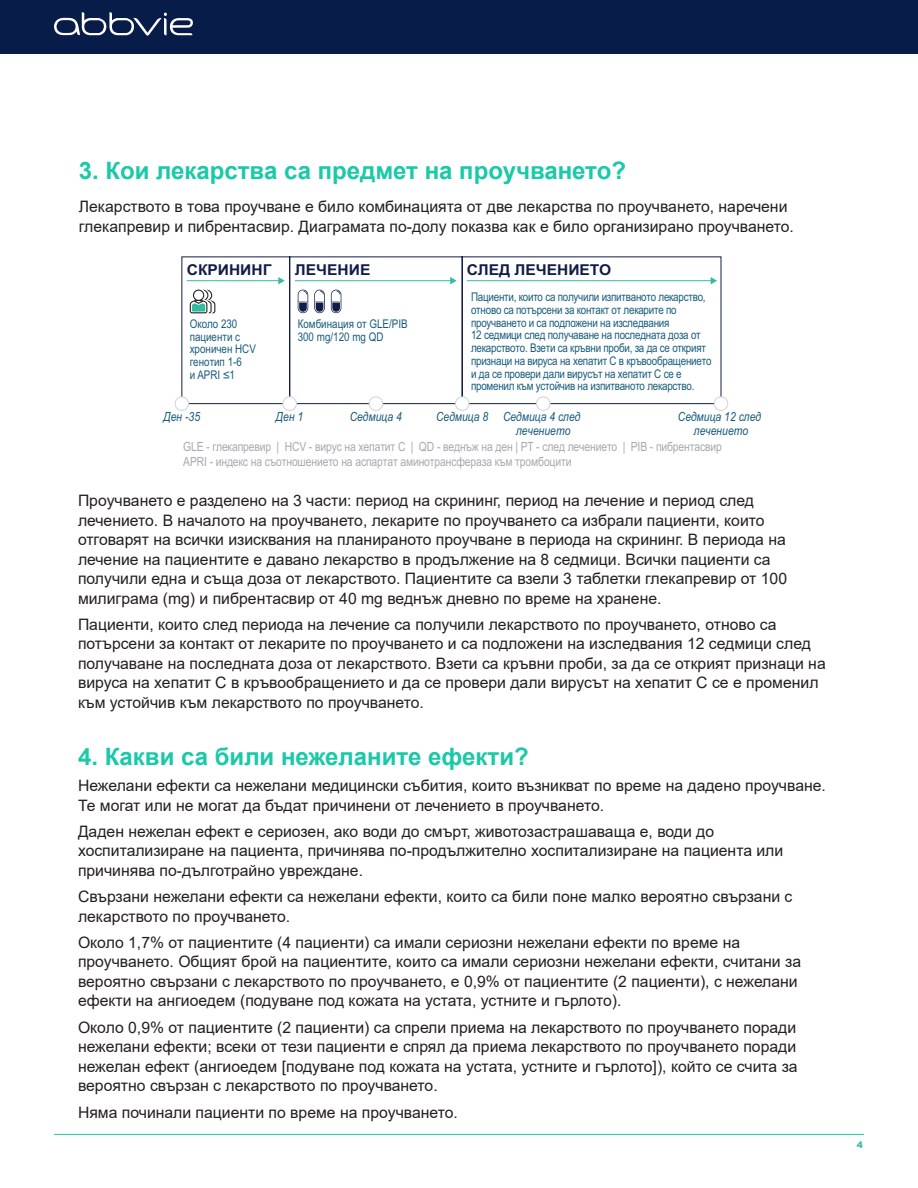
<style>
.page{position:relative;width:918px;height:1188px;background:#fff}
.page>*{position:absolute;margin:0;border:0;box-sizing:border-box;transform-origin:0 0}
.t1{font:700 24px "Arial";color:#1ac9a8}
.t2{font:15.75px/19.5px "Arial";color:#231f20}
.t3{font:700 15px "Arial";color:#121d47;scale:1.04 1}
.t4{font:12.6px/15px "Arial Narrow";letter-spacing:-.01em;color:#a8a9ad}
.t5{font:italic 12.6px/13.5px "Arial Narrow";color:#175c7b}
.t6{font:12px/12.8px "Arial Narrow";letter-spacing:-.02em;color:#175c7b}
.t7{font:12px/12.8px "Arial Narrow";color:#175c7b}
.t8{font:900 9px "Arial";color:#33bda3}
</style>
<div class="page">
<div style="left:0;top:0;width:918px;height:54px;background:#081c4a"></div>
<hr style="left:54px;top:1134px;width:810px;height:1px;background:#1ac9a8">
<svg style="left:54px;top:12px;width:139px;height:24px"></svg>
<svg style="left:181px;top:256px;width:541px;height:148px"></svg>
<svg style="left:314px;top:290px;width:11px;height:23px"></svg>
<svg style="left:298px;top:290px;width:10px;height:23px"></svg>
<svg style="left:331px;top:290px;width:10px;height:23px"></svg>
<svg style="left:190px;top:290px;width:25px;height:23px"></svg>
<hr style="left:187px;top:280px;width:92px;height:1px;background:#31bda2">
<svg style="left:278px;top:277px;width:7px;height:7px"></svg>
<hr style="left:295px;top:280px;width:156px;height:1px;background:#31bda2">
<svg style="left:450px;top:277px;width:7px;height:7px"></svg>
<hr style="left:467px;top:280px;width:245px;height:1px;background:#31bda2">
<svg style="left:711px;top:277px;width:6px;height:7px"></svg>
<div style="left:175px;top:397px;width:14px;height:13px;background:#fff;border-radius:50%"></div>
<div style="left:175px;top:397px;width:14px;height:14px;border:1px solid #d1d2d4;border-radius:50%"></div>
<div style="left:283px;top:397px;width:13px;height:13px;background:#fff;border-radius:50%"></div>
<div style="left:283px;top:397px;width:14px;height:14px;border:1px solid #d1d2d4;border-radius:50%"></div>
<div style="left:369px;top:397px;width:14px;height:13px;background:#fff;border-radius:50%"></div>
<div style="left:369px;top:397px;width:14px;height:14px;border:1px solid #d1d2d4;border-radius:50%"></div>
<div style="left:455px;top:397px;width:14px;height:13px;background:#fff;border-radius:50%"></div>
<div style="left:455px;top:397px;width:14px;height:14px;border:1px solid #d1d2d4;border-radius:50%"></div>
<div style="left:537px;top:397px;width:13px;height:13px;background:#fff;border-radius:50%"></div>
<div style="left:536px;top:397px;width:14px;height:14px;border:1px solid #d1d2d4;border-radius:50%"></div>
<div style="left:714px;top:397px;width:14px;height:13px;background:#fff;border-radius:50%"></div>
<div style="left:714px;top:397px;width:14px;height:14px;border:1px solid #d1d2d4;border-radius:50%"></div>
<h1 class="t1" style="left:79px;top:154px;width:549px">3. Кои лекарства са предмет на проучването?</h1>
<p class="t2" style="left:79px;top:197px;width:717px">Лекарството в това проучване е било комбинацията от две лекарства по проучването, наречени глекапревир и пибрентасвир. Диаграмата по-долу показва как е било организирано проучването.</p>
<p class="t3" style="left:187px;top:259px;width:83px">СКРИНИНГ</p>
<p class="t3" style="left:295px;top:259px;width:74px">ЛЕЧЕНИЕ</p>
<p class="t3" style="left:467px;top:259px;width:140px">СЛЕД ЛЕЧЕНИЕТО</p>
<p class="t6" style="left:471px;top:290px;width:242px">Пациенти, които са получили изпитваното лекарство, отново са потърсени за контакт от лекарите по проучването и са подложени на изследвания<br>12 седмици след получаване на последната доза от лекарството. Взети са кръвни проби, за да се открият признаци на вируса на хепатит С в кръвообращението и да се провери дали вирусът на хепатит С се е променил към устойчив на изпитваното лекарство.</p>
<p class="t7" style="left:298px;top:317px;width:112px">Комбинация от GLE/PIB<br>300 mg/120 mg QD</p>
<p class="t7" style="left:190px;top:317px;width:68px">Около 230 пациенти с хроничен HCV генотип 1-6<br>и APRI ≤1</p>
<p class="t5" style="left:164px;top:410px;width:38px">Ден -35</p>
<p class="t5" style="left:276px;top:410px;width:29px">Ден 1</p>
<p class="t5" style="left:350px;top:410px;width:54px">Седмица 4</p>
<p class="t5" style="left:516px;top:410px;width:66px;text-indent:-80px">Седмица 8 Седмица 4 след лечението</p>
<p class="t5" style="left:678px;top:410px;width:85px;text-align:center">Седмица 12 след лечението</p>
<p class="t4" style="left:183px;top:438px;width:540px">GLE - глекапревир | HCV - вирус на хепатит С | QD - веднъж на ден | PT - след лечението | PIB - пибрентасвир<br>APRI - индекс на съотношението на аспартат аминотрансфераза към тромбоцити</p>
<p class="t2" style="left:78px;top:491px;width:711px">Проучването е разделено на 3 части: период на скрининг, период на лечение и период след лечението. В началото на проучването, лекарите по проучването са избрали пациенти, които отговарят на всички изисквания на планираното проучване в периода на скрининг. В периода на лечение на пациентите е давано лекарство в продължение на 8 седмици. Всички пациенти са получили една и съща доза от лекарството. Пациентите са взели 3 таблетки глекапревир от 100 милиграма (mg) и пибрентасвир от 40 mg веднъж дневно по време на хранене.</p>
<p class="t2" style="left:78px;top:615px;width:749px">Пациенти, които след периода на лечение са получили лекарството по проучването, отново са потърсени за контакт от лекарите по проучването и са подложени на изследвания 12 седмици след получаване на последната доза от лекарството. Взети са кръвни проби, за да се открият признаци на вируса на хепатит С в кръвообращението и да се провери дали вирусът на хепатит С се е променил към устойчив към лекарството по проучването.</p>
<h1 class="t1" style="left:78px;top:740px;width:452px">4. Какви са били нежеланите ефекти?</h1>
<p class="t2" style="left:78px;top:776px;width:749px">Нежелани ефекти са нежелани медицински събития, които възникват по време на дадено проучване.<br>Те могат или не могат да бъдат причинени от лечението в проучването.</p>
<p class="t2" style="left:78px;top:822px;width:707px">Даден нежелан ефект е сериозен, ако води до смърт, животозастрашаваща е, води до хоспитализиране на пациента, причинява по-продължително хоспитализиране на пациента или причинява по-дълготрайно увреждане.</p>
<p class="t2" style="left:78px;top:887px;width:716px">Свързани нежелани ефекти са нежелани ефекти, които са били поне малко вероятно свързани с лекарството по проучването.</p>
<p class="t2" style="left:78px;top:933px;width:725px">Около 1,7% от пациентите (4 пациенти) са имали сериозни нежелани ефекти по време на проучването. Общият брой на пациентите, които са имали сериозни нежелани ефекти, считани за вероятно свързани с лекарството по проучването, е 0,9% от пациентите (2 пациенти), с нежелани ефекти на ангиоедем (подуване под кожата на устата, устните и гърлото).</p>
<p class="t2" style="left:78px;top:1017px;width:721px;text-align:justify">Около 0,9% от пациентите (2 пациенти) са спрели приема на лекарството по проучването поради нежелани ефекти; всеки от тези пациенти е спрял да приема лекарството по проучването поради нежелан ефект (ангиоедем [подуване под кожата на устата, устните и гърлото]), който се счита за вероятно свързан с лекарството по проучването.</p>
<p class="t2" style="left:78px;top:1102px;width:381px">Няма починали пациенти по време на проучването.</p>
<p class="t8" style="left:857px;top:1139px;width:8px">4</p>
</div>
